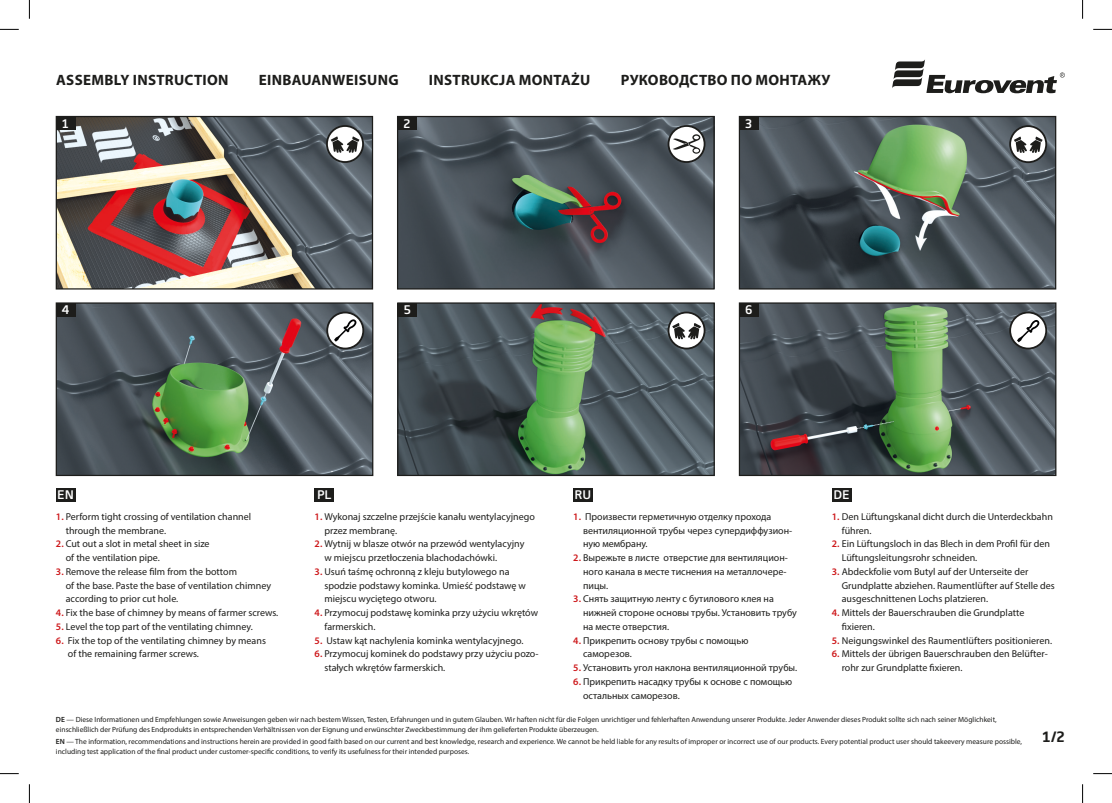
<style>
.page{position:relative;width:1112px;height:803px;background:#fff}
.page>*{position:absolute;margin:0;border:0;box-sizing:border-box;transform-origin:0 0}
.t1{font:700 15px "Myriad Pro";letter-spacing:.02em;color:#1d1d1b}
.t2{font:700 15px "Mentone";color:#1d1d1b}
.t3{font:600 12.5px "Mentone";color:#fff}
.t4{font:10px/13.8px "Myriad Pro";color:#1d1d1b}
.t5{font:7.5px/10px "Myriad Pro";color:#1d1d1b}
.s1{font-weight:600;color:#cd171a}
.s2{font-weight:600}
</style>
<div class="page">
<img style="left:740px;top:118px;width:313px;height:170px">
<div style="left:738px;top:116px;width:317px;height:174px;border:1px solid #1d1d1b"></div>
<div style="left:739px;top:116px;width:19px;height:14px;background:#1d1d1b"></div>
<img style="left:58px;top:118px;width:313px;height:170px">
<div style="left:56px;top:116px;width:317px;height:174px;border:1px solid #1d1d1b"></div>
<svg style="left:327px;top:126px;width:36px;height:36px"></svg>
<div style="left:326px;top:125px;width:38px;height:38px;border:2px solid #1d1d1b;border-radius:50%"></div>
<svg style="left:330px;top:136px;width:29px;height:17px"></svg>
<svg style="left:1009px;top:126px;width:36px;height:36px"></svg>
<div style="left:1008px;top:125px;width:38px;height:38px;border:2px solid #1d1d1b;border-radius:50%"></div>
<svg style="left:1013px;top:136px;width:29px;height:17px"></svg>
<div style="left:56px;top:116px;width:19px;height:14px;background:#1d1d1b"></div>
<img style="left:58px;top:304px;width:313px;height:170px">
<div style="left:56px;top:302px;width:317px;height:174px;border:1px solid #1d1d1b"></div>
<svg style="left:327px;top:312px;width:36px;height:36px"></svg>
<div style="left:326px;top:312px;width:38px;height:37px;border:2px solid #1d1d1b;border-radius:50%"></div>
<svg style="left:334px;top:317px;width:24px;height:25px"></svg>
<div style="left:56px;top:303px;width:19px;height:13px;background:#1d1d1b"></div>
<img style="left:399px;top:118px;width:313px;height:170px">
<div style="left:397px;top:116px;width:317px;height:174px;border:1px solid #1d1d1b"></div>
<div style="left:397px;top:116px;width:19px;height:14px;background:#1d1d1b"></div>
<svg style="left:668px;top:126px;width:36px;height:36px"></svg>
<div style="left:667px;top:125px;width:38px;height:38px;border:2px solid #1d1d1b;border-radius:50%"></div>
<svg style="left:672px;top:134px;width:28px;height:20px"></svg>
<img style="left:399px;top:304px;width:313px;height:170px">
<div style="left:397px;top:302px;width:317px;height:174px;border:1px solid #1d1d1b"></div>
<svg style="left:668px;top:312px;width:36px;height:36px"></svg>
<div style="left:667px;top:312px;width:38px;height:37px;border:2px solid #1d1d1b;border-radius:50%"></div>
<svg style="left:672px;top:323px;width:28px;height:16px"></svg>
<div style="left:397px;top:303px;width:20px;height:13px;background:#1d1d1b"></div>
<img style="left:740px;top:304px;width:314px;height:170px">
<div style="left:738px;top:302px;width:318px;height:174px;border:1px solid #1d1d1b"></div>
<svg style="left:1009px;top:312px;width:36px;height:36px"></svg>
<div style="left:1008px;top:312px;width:38px;height:37px;border:2px solid #1d1d1b;border-radius:50%"></div>
<svg style="left:1016px;top:318px;width:24px;height:24px"></svg>
<div style="left:739px;top:303px;width:19px;height:13px;background:#1d1d1b"></div>
<svg style="left:892px;top:59px;width:172px;height:34px"></svg>
<div style="left:56px;top:488px;width:19px;height:13px;background:#1d1d1b"></div>
<div style="left:314px;top:488px;width:20px;height:13px;background:#1d1d1b"></div>
<div style="left:573px;top:488px;width:19px;height:13px;background:#1d1d1b"></div>
<div style="left:831px;top:488px;width:20px;height:13px;background:#1d1d1b"></div>
<svg style="left:0;top:29px;width:19px;height:1px"></svg>
<svg style="left:1093px;top:29px;width:18px;height:1px"></svg>
<svg style="left:0;top:773px;width:19px;height:1px"></svg>
<svg style="left:1093px;top:773px;width:18px;height:1px"></svg>
<svg style="left:29px;top:0;width:1px;height:19px"></svg>
<svg style="left:29px;top:784px;width:1px;height:19px"></svg>
<svg style="left:1082px;top:0;width:1px;height:19px"></svg>
<svg style="left:1082px;top:784px;width:1px;height:19px"></svg>
<p class="t1" style="left:56px;top:70px;width:174px">ASSEMBLY INSTRUCTION</p>
<p class="t1" style="left:259px;top:70px;width:141px">EINBAUANWEISUNG</p>
<p class="t1" style="left:429px;top:70px;width:163px">INSTRUKCJA MONTAŻU</p>
<p class="t1" style="left:620px;top:70px;width:211px">РУКОВОДСТВО ПО МОНТАЖУ</p>
<p class="t3" style="left:403px;top:116px;width:8px">2</p>
<p class="t3" style="left:63px;top:116px;width:8px">1</p>
<p class="t3" style="left:745px;top:116px;width:8px">3</p>
<p class="t3" style="left:62px;top:302px;width:9px">4</p>
<p class="t3" style="left:403px;top:302px;width:9px">5</p>
<p class="t3" style="left:745px;top:302px;width:9px">6</p>
<p class="t3" style="left:57px;top:487px;width:18px">EN</p>
<p class="t3" style="left:317px;top:487px;width:16px">PL</p>
<p class="t3" style="left:574px;top:487px;width:18px">RU</p>
<p class="t3" style="left:833px;top:487px;width:18px">DE</p>
<p class="t4" style="left:66px;top:509px;width:187px;text-indent:-10px"><span class="s1">1.</span> Perform tight crossing of ventilation channel through the membrane.</p>
<p class="t4" style="left:66px;top:537px;width:145px;text-indent:-10px"><span class="s1">2.</span> Cut out a slot in metal sheet in size of the ventilation pipe.</p>
<p class="t4" style="left:66px;top:564px;width:207px;text-indent:-10px"><span class="s1">3.</span> Remove the release film from the bottom<br>of the base. Paste the base of ventilation chimney according to prior cut hole.</p>
<p class="t4" style="left:56px;top:606px;width:224px"><span class="s1">4.</span> Fix the base of chimney by means of farmer screws.</p>
<p class="t4" style="left:56px;top:619px;width:198px"><span class="s1">5.</span> Level the top part of the ventilating chimney.</p>
<p class="t4" style="left:68px;top:633px;width:199px;text-indent:-12px"><span class="s1">6.</span> Fix the top of the ventilating chimney by means of the remaining farmer screws.</p>
<p class="t4" style="left:841px;top:509px;width:212px;text-indent:-10px"><span class="s1">1.</span> Den Lüftungskanal dicht durch die Unterdeckbahn führen.</p>
<p class="t4" style="left:841px;top:537px;width:210px;text-indent:-10px"><span class="s1">2.</span> Ein Lüftungsloch in das Blech in dem Profil für den<br>Lüftungsleitungsrohr schneiden.</p>
<p class="t4" style="left:841px;top:564px;width:214px;text-indent:-10px"><span class="s1">3.</span> Abdeckfolie vom Butyl auf der Unterseite der<br>Grundplatte abziehen. Raumentlüfter auf Stelle des ausgeschnittenen Lochs platzieren.</p>
<p class="t4" style="left:841px;top:606px;width:184px;text-indent:-10px"><span class="s1">4.</span> Mittels der Bauerschrauben die Grundplatte fixieren.</p>
<p class="t4" style="left:831px;top:633px;width:221px"><span class="s1">5.</span> Neigungswinkel des Raumentlüfters positionieren.</p>
<p class="t4" style="left:841px;top:647px;width:207px;text-indent:-10px"><span class="s1">6.</span> Mittels der übrigen Bauerschrauben den Belüfter&shy;rohr zur Grundplatte fixieren.</p>
<p class="t4" style="left:324px;top:509px;width:212px;text-indent:-10px"><span class="s1">1.</span> Wykonaj szczelne przejście kanału wentylacyjnego przez membranę.</p>
<p class="t4" style="left:324px;top:537px;width:201px;text-indent:-10px"><span class="s1">2.</span> Wytnij w blasze otwór na przewód wentylacyjny w miejscu przetłoczenia blachodachówki.</p>
<p class="t4" style="left:324px;top:564px;width:203px;text-indent:-10px"><span class="s1">3.</span> Usuń taśmę ochronną z kleju butylowego na spodzie podstawy kominka. Umieść podstawę w miejscu wyciętego otworu.</p>
<p class="t4" style="left:324px;top:606px;width:215px;text-indent:-10px"><span class="s1">4.</span> Przymocuj podstawę kominka przy użyciu wkrętów farmerskich.</p>
<p class="t4" style="left:314px;top:633px;width:210px"><span class="s1">5.</span> Ustaw kąt nachylenia kominka wentylacyjnego.</p>
<p class="t4" style="left:324px;top:647px;width:216px;text-indent:-10px"><span class="s1">6.</span> Przymocuj kominek do podstawy przy użyciu pozo&shy;stałych wkrętów farmerskich.</p>
<p class="t4" style="left:583px;top:509px;width:211px;text-indent:-10px"><span class="s1">1.</span> Произвести герметичную отделку прохода вентиляционной трубы через супердиффузион&shy;ную мембрану.</p>
<p class="t4" style="left:583px;top:551px;width:206px;text-indent:-10px"><span class="s1">2.</span> Вырежьте в листе отверстие для вентиляцион&shy;ного канала в месте тиснения на металлочере&shy;пицы.</p>
<p class="t4" style="left:583px;top:592px;width:215px;text-indent:-10px"><span class="s1">3.</span> Снять защитную ленту с бутилового клея на нижней cтороне основы трубы. Установить трубу на месте отверстия.</p>
<p class="t4" style="left:583px;top:633px;width:167px;text-indent:-10px"><span class="s1">4.</span> Прикрепить основу трубы c помощью саморезов.</p>
<p class="t4" style="left:573px;top:661px;width:225px"><span class="s1">5.</span> Установить угол наклона вентиляционной трубы.</p>
<p class="t4" style="left:583px;top:674px;width:211px;text-indent:-10px"><span class="s1">6.</span> Прикрепить насадку трубы к основе с помощью остальных саморезов.</p>
<p class="t5" style="left:56px;top:714px;width:941px"><span class="s2">DE</span> — Diese Informationen und Empfehlungen sowie Anweisungen geben wir nach bestem Wissen, Testen, Erfahrungen und in gutem Glauben. Wir haften nicht für die Folgen unrichtiger und fehlerhaften Anwendung unserer Produkte. Jeder Anwender dieses Produkt sollte sich nach seiner Möglichkeit, einschließlich der Prüfung des Endprodukts in entsprechenden Verhältnissen von der Eignung und erwünschter Zweckbestimmung der ihm gelieferten Produkte überzeugen.</p>
<p class="t5" style="left:56px;top:736px;width:967px"><span class="s2">EN</span> — The information, recommendations and instructions herein are provided in good faith based on our current and best knowledge, research and experience. We cannot be held liable for any results of improper or incorrect use of our products. Every potential product user should takeevery measure possible, including test application of the final product under customer-specific conditions, to verify its usefulness for their intended purposes.</p>
<p class="t2" style="left:1042px;top:727px;width:23px">1/2</p>
</div>
